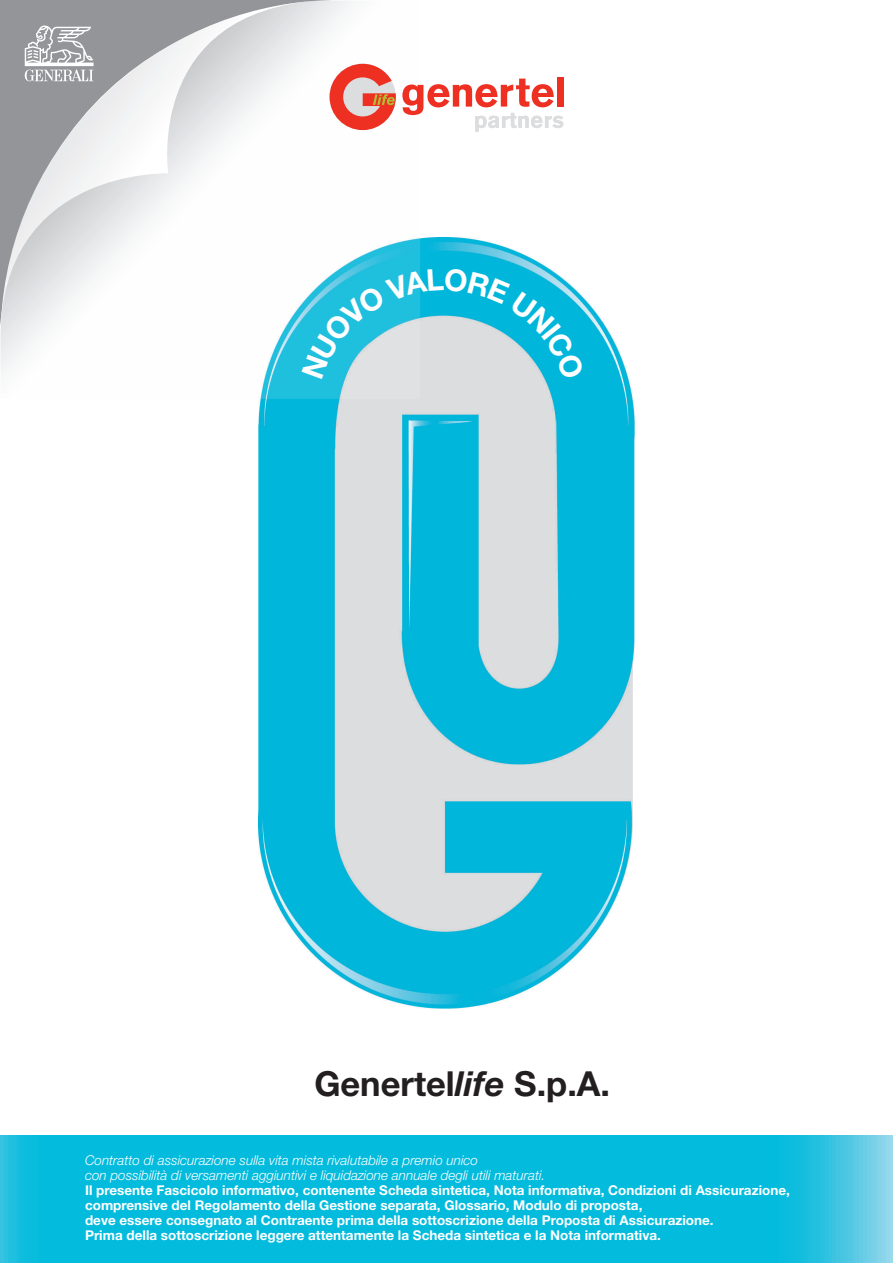
<style>
.page{position:relative;width:893px;height:1263px;background:#fff}
.page>*{position:absolute;margin:0;border:0;box-sizing:border-box;transform-origin:0 0}
.t1{font:700 34.5px "Helvetica Neue";color:#231f20}
.t2{font:700 13.5px/15px "Helvetica Neue";color:#fff}
.t3{font:italic 300 13.5px/15px "Helvetica Neue";color:#fff}
.s1{font-style:italic}
</style>
<div class="page">
<svg style="left:0;top:1135px;width:893px;height:128px;background:#0cbcdd"></svg>
<img style="left:258px;top:237px;width:377px;height:771px">
<svg style="left:0;top:1px;width:420px;height:398px"></svg>
<svg style="left:0;top:1px;width:321px;height:338px"></svg>
<svg style="left:25px;top:25px;width:69px;height:56px"></svg>
<div style="left:557px;top:77px;width:6px;height:30px;background:#ee3022"></div>
<svg style="left:402px;top:79px;width:161px;height:53px"></svg>
<svg style="left:330px;top:64px;width:66px;height:66px"></svg>
<svg style="left:302px;top:268px;width:283px;height:112px;background:#57c7de"></svg>
<h1 class="t1" style="left:314px;top:1063px;width:297px">Genertel<span class="s1">life</span> S.p.A.</h1>
<p class="t3" style="left:85px;top:1152px;width:462px">Contratto di assicurazione sulla vita mista rivalutabile a premio unico<br>con possibilità di versamenti aggiuntivi e liquidazione annuale degli utili maturati.</p>
<p class="t2" style="left:85px;top:1182px;width:706px">Il presente Fascicolo informativo, contenente Scheda sintetica, Nota informativa, Condizioni di Assicurazione, comprensive del Regolamento della Gestione separata, Glossario, Modulo di proposta,<br>deve essere consegnato al Contraente prima della sottoscrizione della Proposta di Assicurazione.<br>Prima della sottoscrizione leggere attentamente la Scheda sintetica e la Nota informativa.</p>
</div>
